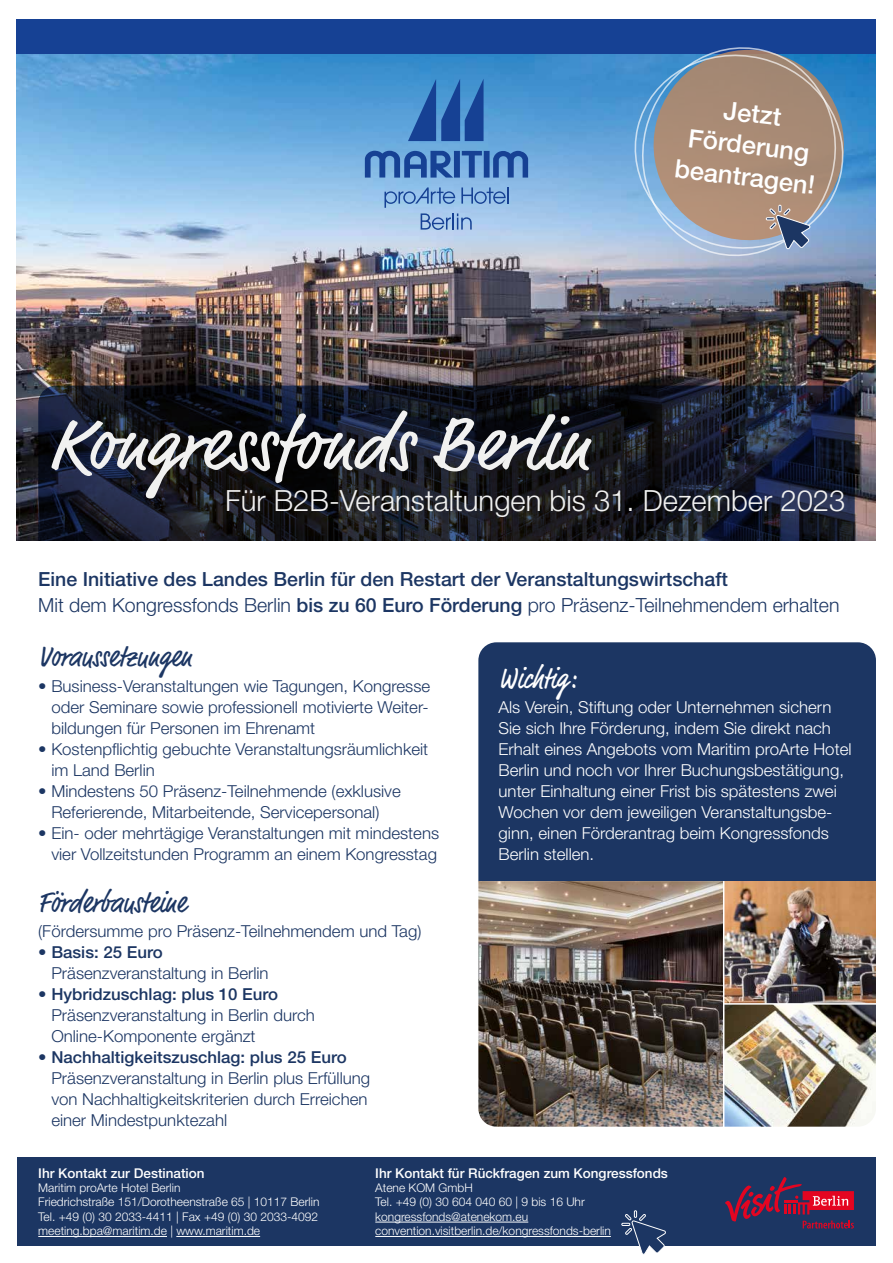
<style>
.page{position:relative;width:893px;height:1263px;background:#fff}
.page>*{position:absolute;margin:0;border:0;box-sizing:border-box;transform-origin:0 0}
.t1{font:75px "Market Pro";color:#f1f1f0}
.t2{font:30px "Market Pro";color:#1c3663;scale:.9 1}
.t3{font:30px "Market Pro";color:#fff;scale:.9 1}
.t4{font:300 29.25px "Helvetica Neue LT Pro";color:#f1f1f0}
.t5{font:500 25.5px/31.8px "Helvetica Neue LT Pro";color:#fff;text-align:center}
.t6{font:500 19.5px/25.5px "Helvetica Neue LT Pro";color:#1c3663}
.t7{font:300 16.5px/21px "Helvetica Neue LT Pro";color:#1c3663}
.t8{font:300 16.5px/21px "Helvetica Neue LT Pro";color:#fff}
.t9{font:500 16.5px "Helvetica Neue LT Pro";color:#1c3663}
.t10{font:500 13.5px "Helvetica Neue LT Pro";color:#fff}
.t11{font:300 12px/14.4px "Helvetica Neue LT Pro";color:#fff}
.s1{font-weight:300}
</style>
<div class="page">
<div style="left:478px;top:642px;width:398px;height:239px;background:#1c3663"></div>
<img style="left:478px;top:881px;width:398px;height:246px">
<div style="left:17px;top:1157px;width:859px;height:89px;background:#1c3663"></div>
<img style="left:17px;top:53px;width:859px;height:488px">
<svg style="left:38px;top:385px;width:817px;height:172px;background:#171a26"></svg>
<div style="left:17px;top:19px;width:859px;height:34px;background:#164194"></div>
<hr style="left:38px;top:1236px;width:129px;height:1px;background:#fff">
<hr style="left:176px;top:1236px;width:84px;height:1px;background:#fff">
<hr style="left:375px;top:1222px;width:153px;height:1px;background:#fff">
<hr style="left:375px;top:1236px;width:236px;height:1px;background:#fff">
<svg style="left:408px;top:79px;width:76px;height:62px;background:#306bb2"></svg>
<svg style="left:365px;top:151px;width:163px;height:27px;background:#4677b9"></svg>
<svg style="left:384px;top:187px;width:125px;height:43px;background:#8db4df"></svg>
<svg style="left:725px;top:1177px;width:129px;height:51px"></svg>
<div style="left:0;top:542px;width:893px;height:21px;background:#fff"></div>
<hr style="left:724px;top:1003px;width:154px;height:2px;background:#fff">
<hr style="left:723px;top:881px;width:1px;height:249px;background:#fff">
<svg style="left:623px;top:53px;width:231px;height:205px;background:#6da6d8"></svg>
<svg style="left:632px;top:53px;width:215px;height:214px;background:#94b1d3"></svg>
<svg style="left:644px;top:47px;width:209px;height:203px;background:#939093"></svg>
<svg style="left:621px;top:1210px;width:45px;height:45px"></svg>
<h3 class="t5" style="left:684px;top:89px;width:143px;rotate:7deg">Jetzt<br>Förderung beantragen!</h3>
<h1 class="t1" style="left:48px;top:394px;width:542px">Kongressfonds Berlin</h1>
<h3 class="t4" style="left:225px;top:483px;width:622px">Für B2B-Veranstaltungen bis 31. Dezember 2023</h3>
<p class="t6" style="left:38px;top:566px;width:803px">Eine Initiative des Landes Berlin für den Restart der Veranstaltungswirtschaft<br><span class="s1">Mit dem Kongressfonds Berlin</span> bis zu 60 Euro Förderung <span class="s1">pro Präsenz-Teilnehmendem erhalten</span></p>
<h2 class="t2" style="left:38px;top:636px;width:172px">Voraussetzungen</h2>
<p class="t7" style="left:51px;top:675px;width:380px;text-align:justify;text-indent:-13px">• Business-Veranstaltungen wie Tagungen, Kongresse oder Seminare sowie professionell motivierte Weiter&shy;bildungen für Personen im Ehrenamt</p>
<p class="t7" style="left:51px;top:738px;width:378px;text-indent:-13px">• Kostenpflichtig gebuchte Veranstaltungsräumlichkeit im Land Berlin</p>
<p class="t7" style="left:38px;top:780px;width:364px;text-align:center">• Mindestens 50 Präsenz-Teilnehmende (exklusive<br>Referierende, Mitarbeitende, Servicepersonal)</p>
<p class="t7" style="left:38px;top:822px;width:402px;text-align:right">• Ein- oder mehrtägige Veranstaltungen mit mindestens vier Vollzeitstunden Programm an einem Kongresstag</p>
<h2 class="t2" style="left:38px;top:882px;width:166px">Förderbausteine</h2>
<p class="t7" style="left:38px;top:920px;width:385px">(Fördersumme pro Präsenz-Teilnehmendem und Tag)</p>
<p class="t9" style="left:38px;top:942px;width:126px">• Basis: 25 Euro</p>
<p class="t7" style="left:51px;top:962px;width:219px">Präsenzveranstaltung in Berlin</p>
<p class="t9" style="left:38px;top:984px;width:241px">• Hybridzuschlag: plus 10 Euro</p>
<p class="t7" style="left:51px;top:1004px;width:265px">Präsenzveranstaltung in Berlin durch<br>Online-Komponente ergänzt</p>
<p class="t9" style="left:38px;top:1047px;width:310px">• Nachhaltigkeitszuschlag: plus 25 Euro</p>
<p class="t7" style="left:51px;top:1067px;width:320px">Präsenzveranstaltung in Berlin plus Erfüllung von Nachhaltigkeitskriterien durch Erreichen einer Mindestpunktezahl</p>
<h2 class="t3" style="left:499px;top:658px;width:87px">Wichtig:</h2>
<p class="t8" style="left:499px;top:696px;width:354px">Als Verein, Stiftung oder Unternehmen sichern Sie sich Ihre Förderung, indem Sie direkt nach Erhalt eines Angebots vom Maritim proArte Hotel Berlin und noch vor Ihrer Buchungsbestätigung, unter Einhaltung einer Frist bis spätestens zwei Wochen vor dem jeweiligen Veranstaltungsbe&shy;ginn, einen Förderantrag beim Kongressfonds Berlin stellen.</p>
<p class="t10" style="left:38px;top:1165px;width:168px">Ihr Kontakt zur Destination</p>
<p class="t11" style="left:38px;top:1180px;width:283px">Maritim proArte Hotel Berlin<br>Friedrichstraße 151/Dorotheenstraße 65 | 10117 Berlin Tel. +49 (0) 30 2033-4411 | Fax +49 (0) 30 2033-4092 meeting.bpa@maritim.de | www.maritim.de</p>
<p class="t10" style="left:375px;top:1165px;width:294px">Ihr Kontakt für Rückfragen zum Kongressfonds</p>
<p class="t11" style="left:375px;top:1180px;width:237px">Atene KOM GmbH<br>Tel. +49 (0) 30 604 040 60 | 9 bis 16 Uhr kongressfonds@atenekom.eu convention.visitberlin.de/kongressfonds-berlin</p>
</div>
